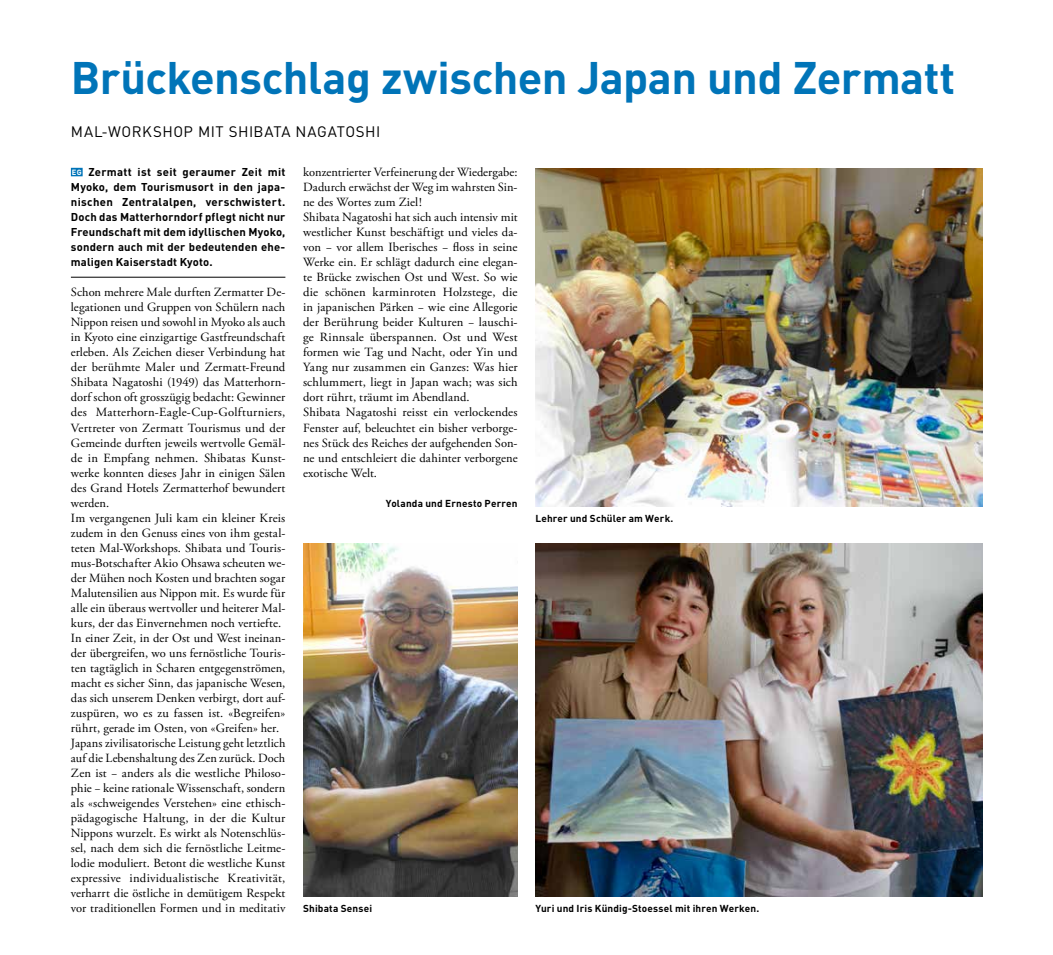
<style>
.page{position:relative;width:1053px;height:955px;background:#fff}
.page>*{position:absolute;margin:0;border:0;box-sizing:border-box;transform-origin:0 0}
.t1{font:700 45px "DIN";letter-spacing:-.015em;color:#0074b8}
.t2{font:15px "DIN";letter-spacing:.035em;color:#000}
.t3{font:12.5px/15px "Adobe Garamond Pro";letter-spacing:.01em;color:#000}
.t4{font:700 11.25px/15px "DIN";letter-spacing:.01em;color:#000;text-align:justify}
.t5{font:700 10px "DIN";letter-spacing:.015em;color:#000}
.s1{font-size:7.5px;color:#fff}
</style>
<div class="page">
<div style="left:71px;top:168px;width:12px;height:8px;background:#0074b8"></div>
<hr style="left:71px;top:277px;width:214px;height:1px;background:#000">
<img style="left:303px;top:544px;width:214px;height:352px">
<img style="left:535px;top:544px;width:446px;height:352px">
<img style="left:535px;top:168px;width:446px;height:338px">
<h1 class="t1" style="left:71px;top:48px;width:885px">Brückenschlag zwischen Japan und Zermatt</h1>
<p class="t2" style="left:71px;top:122px;width:311px">MAL-WORKSHOP MIT SHIBATA NAGATOSHI</p>
<p class="t4" style="left:71px;top:164px;width:216px"><span class="s1">EG</span> Zermatt ist seit geraumer Zeit mit Myoko, dem Tourismusort in den japa&shy;nischen Zentralalpen, verschwistert.<br>Doch das Matterhorndorf pflegt nicht nur Freundschaft mit dem idyllischen Myoko, sondern auch mit der bedeutenden ehe&shy;maligen Kaiserstadt Kyoto.</p>
<p class="t3" style="left:71px;top:285px;width:216px">Schon mehrere Male durften Zermatter De&shy;legationen und Gruppen von Schülern nach Nippon reisen und sowohl in Myoko als auch in Kyoto eine einzigartige Gastfreundschaft erleben. Als Zeichen dieser Verbindung hat der berühmte Maler und Zermatt-Freund Shibata Nagatoshi (1949) das Matterhorn&shy;dorf schon oft grosszügig bedacht: Gewinner des Matterhorn-Eagle-Cup-Golfturniers, Vertreter von Zermatt Tourismus und der Gemeinde durften jeweils wertvolle Gemäl&shy;de in Empfang nehmen. Shibatas Kunst&shy;werke konnten dieses Jahr in einigen Sälen des Grand Hotels Zermatterhof bewundert werden.<br>Im vergangenen Juli kam ein kleiner Kreis zudem in den Genuss eines von ihm gestal&shy;teten Mal-Workshops. Shibata und Touris&shy;mus-Botschafter Akio Ohsawa scheuten we&shy;der Mühen noch Kosten und brachten sogar Malutensilien aus Nippon mit. Es wurde für alle ein überaus wertvoller und heiterer Mal&shy;kurs, der das Einvernehmen noch vertiefte.<br>In einer Zeit, in der Ost und West ineinan&shy;der übergreifen, wo uns fernöstliche Touris&shy;ten tagtäglich in Scharen entgegenströmen, macht es sicher Sinn, das japanische Wesen, das sich unserem Denken verbirgt, dort auf&shy;zuspüren, wo es zu fassen ist. «Begreifen» rührt, gerade im Osten, von «Greifen» her.<br>Japans zivilisatorische Leistung geht letztlich auf die Lebenshaltung des Zen zurück. Doch Zen ist − anders als die westliche Philoso&shy;phie − keine rationale Wissenschaft, sondern als «schweigendes Verstehen» eine ethisch&shy;pädagogische Haltung, in der die Kultur Nippons wurzelt. Es wirkt als Notenschlüs&shy;sel, nach dem sich die fernöstliche Leitme&shy;lodie moduliert. Betont die westliche Kunst expressive individualistische Kreativität, verharrt die östliche in demütigem Respekt vor traditionellen Formen und in meditativ</p>
<p class="t3" style="left:303px;top:165px;width:216px">konzentrierter Verfeinerung der Wiedergabe:<br>Dadurch erwächst der Weg im wahrsten Sin&shy;ne des Wortes zum Ziel!<br>Shibata Nagatoshi hat sich auch intensiv mit westlicher Kunst beschäftigt und vieles da&shy;von − vor allem Iberisches − floss in seine Werke ein. Er schlägt dadurch eine elegan&shy;te Brücke zwischen Ost und West. So wie die schönen karminroten Holzstege, die in japanischen Pärken − wie eine Allegorie der Berührung beider Kulturen − lauschi&shy;ge Rinnsale überspannen. Ost und West formen wie Tag und Nacht, oder Yin und Yang nur zusammen ein Ganzes: Was hier schlummert, liegt in Japan wach; was sich dort rührt, träumt im Abendland.<br>Shibata Nagatoshi reisst ein verlockendes Fenster auf, beleuchtet ein bisher verborge&shy;nes Stück des Reiches der aufgehenden Son&shy;ne und entschleiert die dahinter verborgene exotische Welt.</p>
<p class="t5" style="left:386px;top:496px;width:133px">Yolanda und Ernesto Perren</p>
<p class="t5" style="left:535px;top:511px;width:139px">Lehrer und Schüler am Werk.</p>
<p class="t5" style="left:303px;top:901px;width:71px">Shibata Sensei</p>
<p class="t5" style="left:535px;top:901px;width:225px">Yuri und Iris Kündig-Stoessel mit ihren Werken.</p>
</div>
